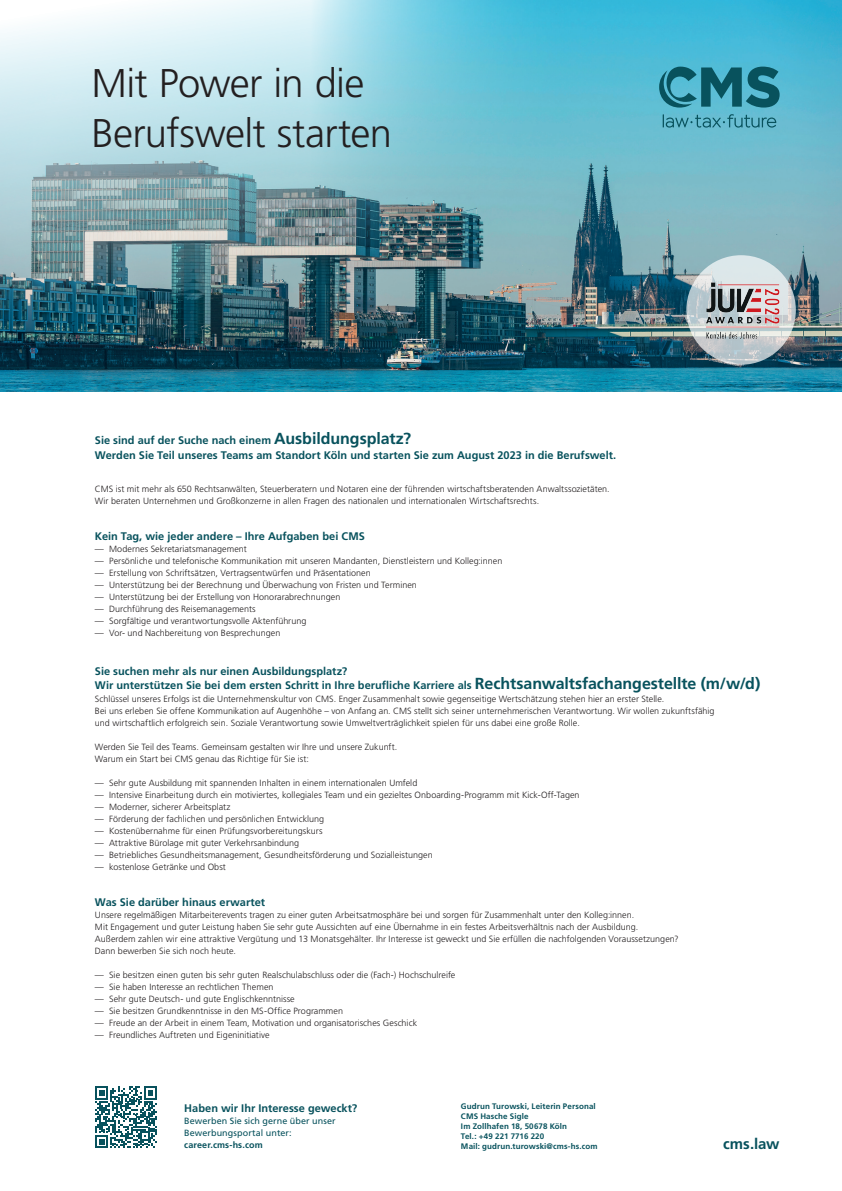
<style>
.page{position:relative;width:842px;height:1191px;background:#fff}
.page>*{position:absolute;margin:0;border:0;box-sizing:border-box;transform-origin:0 0}
.t1{font:300 40px/50px "Frutiger LT Pro";letter-spacing:-.02em;color:#231f20}
.t2{font:700 15px "Frutiger LT Pro";letter-spacing:-.005em;color:#08525d}
.t3{font:700 11px/15px "Frutiger LT Pro";color:#08525d}
.t4{font:300 9px/12px "Frutiger LT Pro";color:#231f20}
.t5{font:9px/12px "Frutiger LT Pro";letter-spacing:.01em;color:#08525d}
.t6{font:700 9px "Frutiger LT Pro";letter-spacing:.01em;color:#08525d}
.t7{font:700 8px/10px "Frutiger LT Pro";letter-spacing:.015em;color:#08525d}
.s1{font-size:16px}
</style>
<div class="page">
<img style="left:0;top:0;width:842px;height:392px">
<svg style="left:95px;top:1086px;width:62px;height:62px"></svg>
<svg style="left:663px;top:114px;width:113px;height:14px;background:#52a4b7"></svg>
<svg style="left:659px;top:67px;width:121px;height:41px;background:#2e8596"></svg>
<svg style="left:686px;top:255px;width:110px;height:110px;background:#cbd4d8"></svg>
<img style="left:705px;top:281px;width:76px;height:59px">
<img style="left:0;top:0;width:595px;height:340px">
<h1 class="t1" style="left:91px;top:58px;width:302px">Mit Power in die<br>Berufswelt starten</h1>
<p class="t3" style="left:95px;top:433px;width:523px">Sie sind auf der Suche nach einem <span class="s1">Ausbildungsplatz?<br></span>Werden Sie Teil unseres Teams am Standort Köln und starten Sie zum August 2023 in die Berufswelt.</p>
<p class="t4" style="left:95px;top:483px;width:516px">CMS ist mit mehr als 650 Rechtsanwälten, Steuerberatern und Notaren eine der führenden wirtschaftsberatenden Anwaltssozietäten.<br>Wir beraten Unternehmen und Großkonzerne in allen Fragen des nationalen und internationalen Wirtschaftsrechts.</p>
<p class="t3" style="left:95px;top:529px;width:271px">Kein Tag, wie jeder andere – Ihre Aufgaben bei CMS</p>
<p class="t4" style="left:95px;top:543px;width:153px">— Modernes Sekretariatsmanagement</p>
<p class="t4" style="left:95px;top:555px;width:409px">— Persönliche und telefonische Kommunikation mit unseren Mandanten, Dienstleistern und Kolleg:innen</p>
<p class="t4" style="left:95px;top:567px;width:277px">— Erstellung von Schriftsätzen, Vertragsentwürfen und Präsentationen</p>
<p class="t4" style="left:95px;top:579px;width:323px">— Unterstützung bei der Berechnung und Überwachung von Fristen und Terminen</p>
<p class="t4" style="left:95px;top:591px;width:247px">— Unterstützung bei der Erstellung von Honorarabrechnungen</p>
<p class="t4" style="left:95px;top:603px;width:162px">— Durchführung des Reisemanagements</p>
<p class="t4" style="left:95px;top:615px;width:213px">— Sorgfältige und verantwortungsvolle Aktenführung</p>
<p class="t4" style="left:95px;top:627px;width:187px">— Vor- und Nachbereitung von Besprechungen</p>
<p class="t3" style="left:95px;top:664px;width:667px;line-height:14px">Sie suchen mehr als nur einen Ausbildungsplatz?<br>Wir unterstützen Sie bei dem ersten Schritt in Ihre berufliche Karriere als <span class="s1">Rechtsanwaltsfachangestellte (m/w/d)</span></p>
<p class="t4" style="left:95px;top:693px;width:621px">Schlüssel unseres Erfolgs ist die Unternehmenskultur von CMS. Enger Zusammenhalt sowie gegenseitige Wertschätzung stehen hier an erster Stelle.<br>Bei uns erleben Sie offene Kommunikation auf Augenhöhe – von Anfang an. CMS stellt sich seiner unternehmerischen Verantwortung. Wir wollen zukunftsfähig und wirtschaftlich erfolgreich sein. Soziale Verantwortung sowie Umweltverträglichkeit spielen für uns dabei eine große Rolle.</p>
<p class="t4" style="left:95px;top:741px;width:304px">Werden Sie Teil des Teams. Gemeinsam gestalten wir Ihre und unsere Zukunft.<br>Warum ein Start bei CMS genau das Richtige für Sie ist:</p>
<p class="t4" style="left:95px;top:777px;width:324px">— Sehr gute Ausbildung mit spannenden Inhalten in einem internationalen Umfeld</p>
<p class="t4" style="left:95px;top:789px;width:486px">— Intensive Einarbeitung durch ein motiviertes, kollegiales Team und ein gezieltes Onboarding-Programm mit Kick-Off-Tagen</p>
<p class="t4" style="left:95px;top:801px;width:137px">— Moderner, sicherer Arbeitsplatz</p>
<p class="t4" style="left:95px;top:813px;width:231px">— Förderung der fachlichen und persönlichen Entwicklung</p>
<p class="t4" style="left:95px;top:825px;width:229px">— Kostenübernahme für einen Prüfungsvorbereitungskurs</p>
<p class="t4" style="left:95px;top:837px;width:206px">— Attraktive Bürolage mit guter Verkehrsanbindung</p>
<p class="t4" style="left:95px;top:849px;width:339px">— Betriebliches Gesundheitsmanagement, Gesundheitsförderung und Sozialleistungen</p>
<p class="t4" style="left:95px;top:861px;width:132px">— kostenlose Getränke und Obst</p>
<p class="t3" style="left:95px;top:895px;width:172px">Was Sie darüber hinaus erwartet</p>
<p class="t4" style="left:95px;top:909px;width:585px">Unsere regelmäßigen Mitarbeiterevents tragen zu einer guten Arbeitsatmosphäre bei und sorgen für Zusammenhalt unter den Kolleg:innen.<br>Mit Engagement und guter Leistung haben Sie sehr gute Aussichten auf eine Übernahme in ein festes Arbeitsverhältnis nach der Ausbildung.<br>Außerdem zahlen wir eine attraktive Vergütung und 13 Monatsgehälter. Ihr Interesse ist geweckt und Sie erfüllen die nachfolgenden Voraussetzungen?<br>Dann bewerben Sie sich noch heute.</p>
<p class="t4" style="left:95px;top:969px;width:362px">— Sie besitzen einen guten bis sehr guten Realschulabschluss oder die (Fach-) Hochschulreife</p>
<p class="t4" style="left:95px;top:981px;width:180px">— Sie haben Interesse an rechtlichen Themen</p>
<p class="t4" style="left:95px;top:993px;width:201px">— Sehr gute Deutsch- und gute Englischkenntnisse</p>
<p class="t4" style="left:95px;top:1005px;width:250px">— Sie besitzen Grundkenntnisse in den MS-Office Programmen</p>
<p class="t4" style="left:95px;top:1017px;width:324px">— Freude an der Arbeit in einem Team, Motivation und organisatorisches Geschick</p>
<p class="t4" style="left:95px;top:1029px;width:176px">— Freundliches Auftreten und Eigeninitiative</p>
<p class="t3" style="left:184px;top:1101px;width:175px">Haben wir Ihr Interesse geweckt?</p>
<p class="t5" style="left:184px;top:1115px;width:153px">Bewerben Sie sich gerne über unser<br>Bewerbungsportal unter:</p>
<p class="t6" style="left:184px;top:1140px;width:80px">career.cms-hs.com</p>
<p class="t7" style="left:461px;top:1101px;width:138px">Gudrun Turowski, Leiterin Personal<br>CMS Hasche Sigle<br>Im Zollhafen 18, 50678 Köln<br>Tel.: +49 221 7716 220<br>Mail: gudrun.turowski@cms-hs.com</p>
<h2 class="t2" style="left:723px;top:1135px;width:58px">cms.law</h2>
</div>
